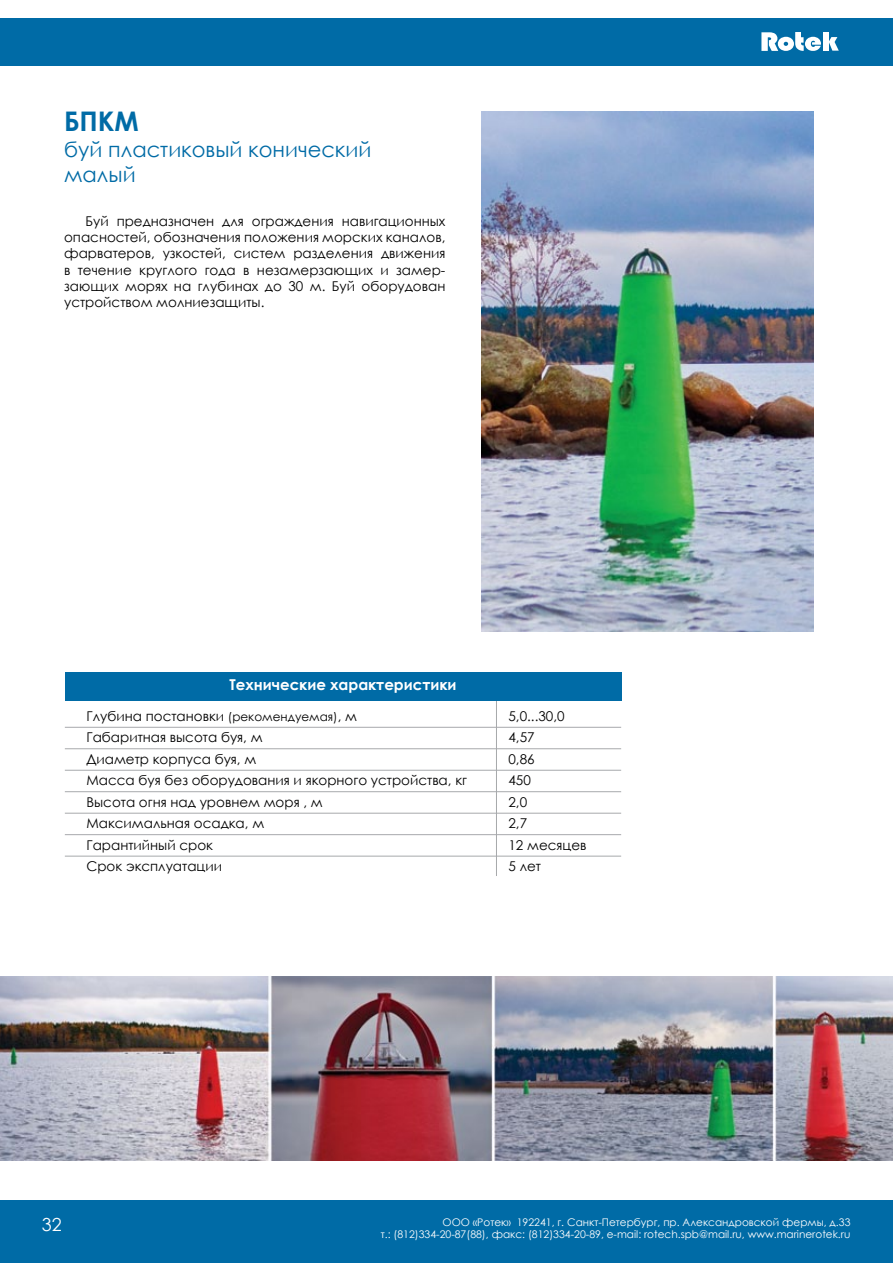
<style>
.page{position:relative;width:893px;height:1263px;background:#fff}
.page>*{position:absolute;margin:0;border:0;box-sizing:border-box;transform-origin:0 0}
.t1{font:700 27px "Century Gothic";color:#006ba6}
.t2{font:21px/25.2px "Century Gothic";color:#006ba6}
.t3{font:18px "Century Gothic";color:#fff}
.t4{font:700 15px "Century Gothic";color:#fff}
.t5{font:13.5px/21.5px "Century Gothic";color:#000}
.t6{font:10.5px/12.6px "Century Gothic";color:#fff;text-align:right}
.s1{font-size:12px}
</style>
<div class="page">
<hr style="left:65px;top:727px;width:556px;height:1px;background:#a7a9ac">
<hr style="left:65px;top:748px;width:556px;height:1px;background:#a7a9ac">
<hr style="left:65px;top:770px;width:556px;height:1px;background:#a7a9ac">
<hr style="left:65px;top:791px;width:556px;height:1px;background:#a7a9ac">
<hr style="left:65px;top:813px;width:556px;height:1px;background:#a7a9ac">
<hr style="left:65px;top:834px;width:556px;height:1px;background:#a7a9ac">
<hr style="left:65px;top:856px;width:556px;height:1px;background:#a7a9ac">
<hr style="left:496px;top:679px;width:1px;height:197px;background:#a7a9ac">
<div style="left:65px;top:672px;width:556px;height:29px;background:#006ba6"></div>
<div style="left:0;top:18px;width:893px;height:47px;background:#006ba6"></div>
<div style="left:0;top:1201px;width:893px;height:62px;background:#006ba6"></div>
<svg style="left:829px;top:37px;width:10px;height:14px"></svg>
<div style="left:823px;top:32px;width:5px;height:19px;background:#fff"></div>
<svg style="left:761px;top:32px;width:60px;height:19px"></svg>
<img style="left:482px;top:112px;width:331px;height:519px">
<img style="left:0;top:976px;width:893px;height:184px">
<h1 class="t1" style="left:64px;top:101px;width:76px">БПКМ</h1>
<h2 class="t2" style="left:64px;top:137px;width:309px">буй пластиковый конический малый</h2>
<p class="t5" style="left:64px;top:213px;width:383px;line-height:16.2px;text-align:justify;text-indent:21px">Буй предназначен для ограждения навигационных опасностей, обозначения положения морских каналов, фарватеров, узкостей, систем разделения движения в течение круглого года в незамерзающих и замер&shy;зающих морях на глубинах до 30 м. Буй оборудован устройством молниезащиты.</p>
<p class="t4" style="left:229px;top:673px;width:229px">Технические характеристики</p>
<p class="t5" style="left:86px;top:705px;width:382px">Глубина постановки <span class="s1">(рекомендуемая)</span>, м<br>Габаритная высота буя, м<br>Диаметр корпуса буя, м<br>Масса буя без оборудования и якорного устройства, кг<br>Высота огня над уровнем моря , м<br>Максимальная осадка, м<br>Гарантийный срок<br>Срок эксплуатации</p>
<p class="t5" style="left:508px;top:705px;width:79px">5,0...30,0<br>4,57<br>0,86<br>450<br>2,0<br>2,7<br>12 месяцев<br>5 лет</p>
<h3 class="t3" style="left:42px;top:1212px;width:21px">32</h3>
<p class="t6" style="left:381px;top:1215px;width:471px">ООО «Ротек» 192241, г. Санкт-Петербург, пр. Александровской фермы, д.33<br>т.: (812)334-20-87(88), факс: (812)334-20-89, e-mail: rotech.spb@mail.ru, www.marinerotek.ru</p>
</div>
